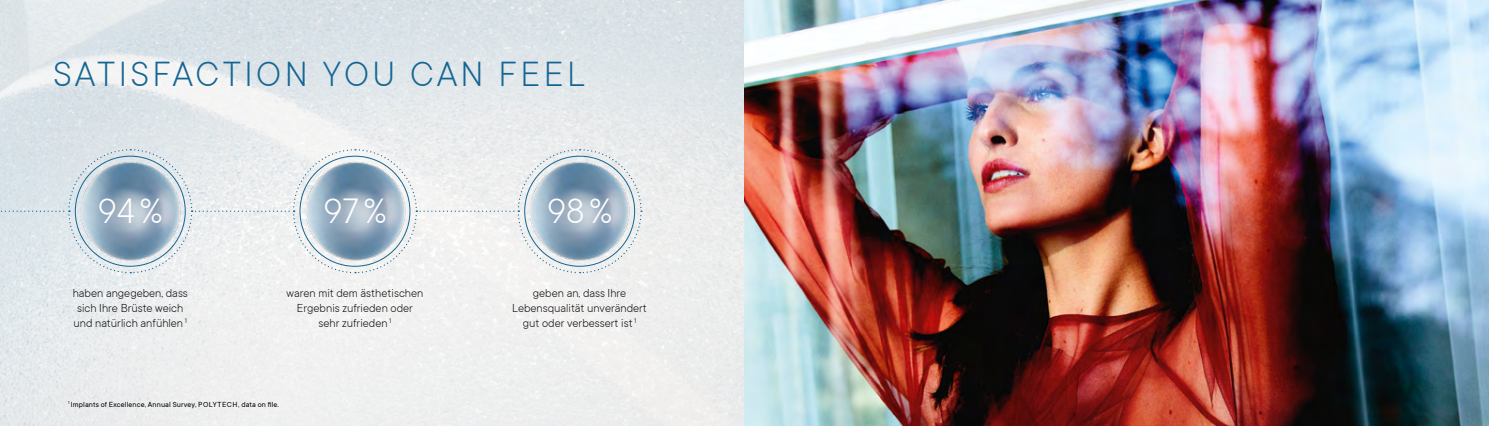
<style>
.page{position:relative;width:1489px;height:426px;background:#fff}
.page>*{position:absolute;margin:0;border:0;box-sizing:border-box;transform-origin:0 0}
.t1{font:300 38.12px "TT Commons";color:#fff}
.t2{font:300 37.88px "TT Commons";letter-spacing:.09em;color:#156592}
.t3{font:300 12.5px/15px "TT Commons";color:#000;text-align:center}
.t4{font:8.12px "TT Commons";letter-spacing:.015em;color:#000}
</style>
<div class="page">
<img style="left:0;top:0;width:744px;height:425px">
<img style="left:744px;top:0;width:744px;height:425px">
<svg style="left:0;top:148px;width:642px;height:125px"></svg>
<p class="t2" style="left:53px;top:54px;width:533px">SATISFACTION YOU CAN FEEL</p>
<p class="t1" style="left:98px;top:190px;width:66px">94%</p>
<p class="t1" style="left:323px;top:190px;width:64px">97%</p>
<p class="t1" style="left:547px;top:190px;width:66px">98%</p>
<p class="t3" style="left:73px;top:285px;width:117px;text-align:left">haben angegeben, dass sich Ihre Brüste weich und natürlich anfühlen <sup>1</sup></p>
<p class="t3" style="left:286px;top:285px;width:138px">waren mit dem ästhetischen<br>Ergebnis zufrieden oder sehr zufrieden <sup>1</sup></p>
<p class="t3" style="left:512px;top:285px;width:136px">geben an, dass Ihre<br>Lebensqualität unverändert gut oder verbessert ist <sup>1</sup></p>
<p class="t4" style="left:68px;top:399px;width:212px"><sup>1</sup> Implants of Excellence, Annual Survey, POLYTECH, data on file.</p>
</div>
